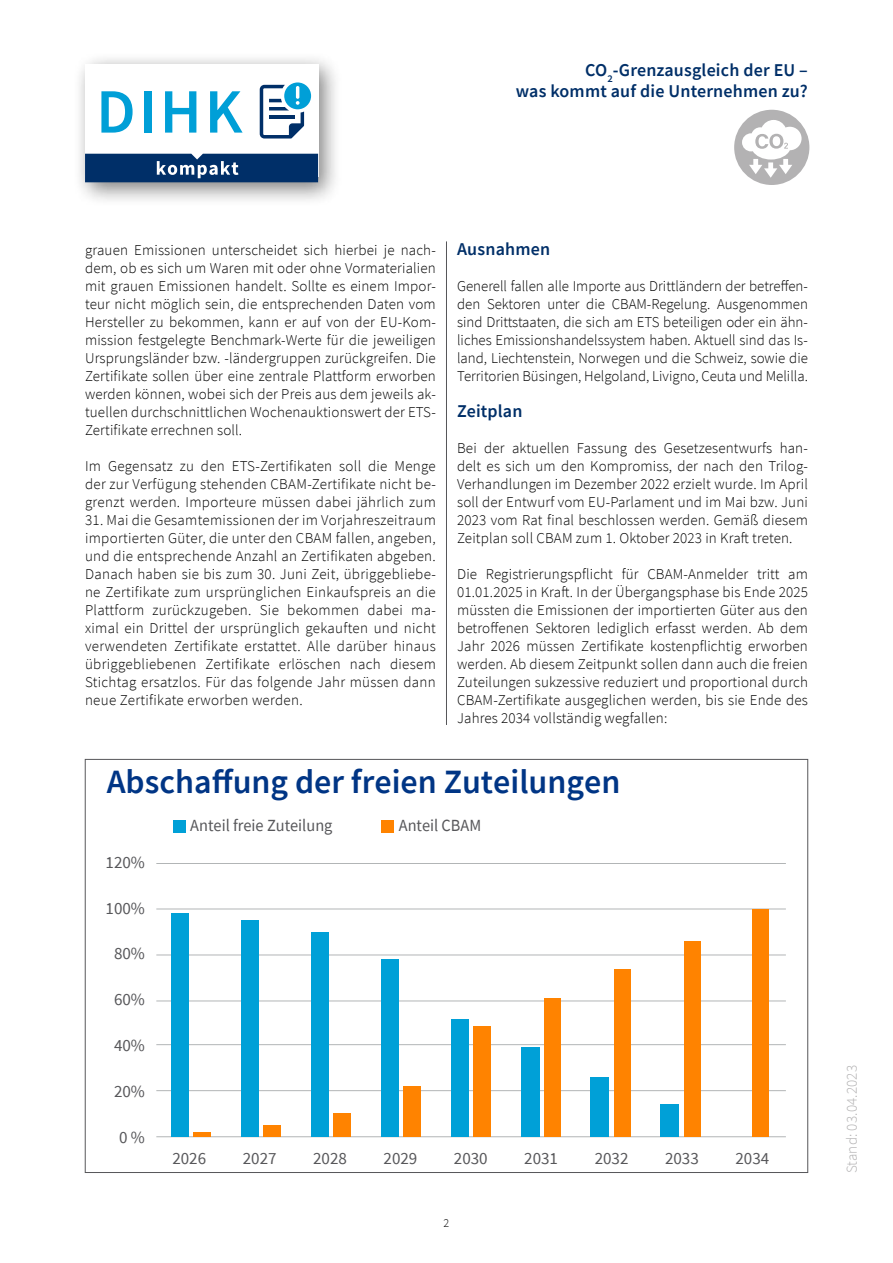
<style>
.page{position:relative;width:893px;height:1263px;background:#fff}
.page>*{position:absolute;margin:0;border:0;box-sizing:border-box;transform-origin:0 0}
.t1{font:600 34.05px "Source Sans Pro";color:#003585}
.t2{font:600 18px/21px "Source Sans Pro";letter-spacing:.01em;color:#002f68;text-align:right}
.t3{font:16.95px "Source Sans Pro";color:#57575a}
.t4{font:16.95px "Source Sans Pro";color:#57575a;scale:.96 1}
.t5{font:300 15px/18px "Source Sans Pro";letter-spacing:.01em;color:#000;text-align:justify}
.t6{font:300 15px "Source Sans Pro";letter-spacing:.01em;color:#b3b2b3}
.t7{font:300 12px "Source Sans Pro";color:#000}
</style>
<div class="page">
<div style="left:72px;top:51px;width:271px;height:156px;background:#000;opacity:.5"></div>
<div style="left:85px;top:64px;width:233px;height:113px;background:#fff"></div>
<svg style="left:101px;top:91px;width:32px;height:42px"></svg>
<div style="left:144px;top:91px;width:7px;height:42px;background:#009fd7"></div>
<svg style="left:165px;top:91px;width:31px;height:42px"></svg>
<svg style="left:210px;top:91px;width:33px;height:42px"></svg>
<svg style="left:85px;top:154px;width:233px;height:28px;background:#133e73"></svg>
<svg style="left:260px;top:82px;width:51px;height:57px"></svg>
<div style="left:734px;top:110px;width:75px;height:75px;background:#b3b2b3;border-radius:50%"></div>
<svg style="left:742px;top:120px;width:60px;height:58px"></svg>
<hr style="left:446px;top:242px;width:1px;height:483px;background:#57575a">
<div style="left:381px;top:820px;width:12px;height:12px;background:#ff8300"></div>
<div style="left:173px;top:820px;width:13px;height:12px;background:#00a0d7"></div>
<hr style="left:156px;top:1136px;width:630px;height:1px;background:#b2b5b6">
<hr style="left:156px;top:1090px;width:630px;height:1px;background:#b2b5b6">
<hr style="left:156px;top:1044px;width:630px;height:1px;background:#b2b5b6">
<hr style="left:156px;top:1001px;width:630px;height:1px;background:#b2b5b6">
<hr style="left:156px;top:955px;width:630px;height:1px;background:#b2b5b6">
<hr style="left:156px;top:909px;width:630px;height:1px;background:#b2b5b6">
<hr style="left:156px;top:863px;width:630px;height:1px;background:#b2b5b6">
<div style="left:752px;top:909px;width:17px;height:228px;background:#ff8300"></div>
<div style="left:660px;top:1104px;width:19px;height:33px;background:#00a0d7"></div>
<div style="left:684px;top:941px;width:16px;height:196px;background:#ff8300"></div>
<div style="left:590px;top:1077px;width:19px;height:60px;background:#00a0d7"></div>
<div style="left:614px;top:969px;width:16px;height:168px;background:#ff8300"></div>
<div style="left:521px;top:1047px;width:19px;height:90px;background:#00a0d7"></div>
<div style="left:544px;top:999px;width:17px;height:138px;background:#ff8300"></div>
<div style="left:451px;top:1019px;width:17px;height:118px;background:#00a0d7"></div>
<div style="left:473px;top:1026px;width:18px;height:111px;background:#ff8300"></div>
<div style="left:381px;top:959px;width:18px;height:178px;background:#00a0d7"></div>
<div style="left:403px;top:1086px;width:18px;height:51px;background:#ff8300"></div>
<div style="left:311px;top:932px;width:18px;height:205px;background:#00a0d7"></div>
<div style="left:333px;top:1114px;width:18px;height:23px;background:#ff8300"></div>
<div style="left:241px;top:920px;width:18px;height:217px;background:#00a0d7"></div>
<div style="left:263px;top:1125px;width:18px;height:12px;background:#ff8300"></div>
<div style="left:171px;top:913px;width:18px;height:224px;background:#00a0d7"></div>
<div style="left:193px;top:1132px;width:18px;height:5px;background:#ff8300"></div>
<p class="t2" style="left:516px;top:59px;width:294px">CO<sub>2</sub>-Grenzausgleich der EU –<br>was kommt auf die Unternehmen zu?</p>
<p class="t5" style="left:85px;top:241px;width:352px">grauen Emissionen unterscheidet sich hierbei je nach&shy;dem, ob es sich um Waren mit oder ohne Vormaterialien mit grauen Emissionen handelt. Sollte es einem Impor&shy;teur nicht möglich sein, die entsprechenden Daten vom Hersteller zu bekommen, kann er auf von der EU-Kom&shy;mission festgelegte Benchmark-Werte für die jeweiligen Ursprungsländer bzw. -ländergruppen zurückgreifen. Die Zertifikate sollen über eine zentrale Plattform erworben werden können, wobei sich der Preis aus dem jeweils ak&shy;tuellen durchschnittlichen Wochenauktionswert der ETS-Zertifikate errechnen soll.</p>
<p class="t5" style="left:85px;top:457px;width:352px">Im Gegensatz zu den ETS-Zertifikaten soll die Menge der zur Verfügung stehenden CBAM-Zertifikate nicht be&shy;grenzt werden. Importeure müssen dabei jährlich zum</p>
<p class="t5" style="left:85px;top:511px;width:352px">31. Mai die Gesamtemissionen der im Vorjahreszeitraum importierten Güter, die unter den CBAM fallen, angeben, und die entsprechende Anzahl an Zertifikaten abgeben.<br>Danach haben sie bis zum 30. Juni Zeit, übriggebliebe&shy;ne Zertifikate zum ursprünglichen Einkaufspreis an die Plattform zurückzugeben. Sie bekommen dabei ma&shy;ximal ein Drittel der ursprünglich gekauften und nicht verwendeten Zertifikate erstattet. Alle darüber hinaus übriggebliebenen Zertifikate erlöschen nach diesem Stichtag ersatzlos. Für das folgende Jahr müssen dann neue Zertifikate erworben werden.</p>
<p class="t2" style="left:457px;top:238px;width:94px">Ausnahmen</p>
<p class="t5" style="left:457px;top:277px;width:352px">Generell fallen alle Importe aus Drittländern der betreffen&shy;den Sektoren unter die CBAM-Regelung. Ausgenommen sind Drittstaaten, die sich am ETS beteiligen oder ein ähn&shy;liches Emissionshandelssystem haben. Aktuell sind das Is&shy;land, Liechtenstein, Norwegen und die Schweiz, sowie die Territorien Büsingen, Helgoland, Livigno, Ceuta und Melilla.</p>
<p class="t2" style="left:457px;top:400px;width:67px">Zeitplan</p>
<p class="t5" style="left:457px;top:439px;width:352px">Bei der aktuellen Fassung des Gesetzesentwurfs han&shy;delt es sich um den Kompromiss, der nach den Trilog-Verhandlungen im Dezember 2022 erzielt wurde. Im April soll der Entwurf vom EU-Parlament und im Mai bzw. Juni 2023 vom Rat final beschlossen werden. Gemäß diesem Zeitplan soll CBAM zum 1. Oktober 2023 in Kraft treten.</p>
<p class="t5" style="left:457px;top:565px;width:352px">Die Registrierungspflicht für CBAM-Anmelder tritt am 01.01.2025 in Kraft. In der Übergangsphase bis Ende 2025 müssten die Emissionen der importierten Güter aus den betroffenen Sektoren lediglich erfasst werden. Ab dem Jahr 2026 müssen Zertifikate kostenpflichtig erworben werden. Ab diesem Zeitpunkt sollen dann auch die freien Zuteilungen sukzessive reduziert und proportional durch CBAM-Zertifikate ausgeglichen werden, bis sie Ende des Jahres 2034 vollständig wegfallen:</p>
<h1 class="t1" style="left:107px;top:759px;width:515px">Abschaffung der freien Zuteilungen</h1>
<p class="t4" style="left:190px;top:815px;width:150px">Anteil freie Zuteilung</p>
<p class="t4" style="left:399px;top:815px;width:87px">Anteil CBAM</p>
<p class="t3" style="left:106px;top:851px;width:41px">120%</p>
<p class="t3" style="left:106px;top:897px;width:41px">100%</p>
<p class="t3" style="left:114px;top:943px;width:32px">80%</p>
<p class="t3" style="left:114px;top:989px;width:32px">60%</p>
<p class="t3" style="left:114px;top:1035px;width:32px">40%</p>
<p class="t3" style="left:114px;top:1080px;width:32px">20%</p>
<p class="t3" style="left:119px;top:1126px;width:27px">0 %</p>
<p class="t3" style="left:172px;top:1147px;width:35px">2026</p>
<p class="t3" style="left:243px;top:1147px;width:35px">2027</p>
<p class="t3" style="left:313px;top:1147px;width:35px">2028</p>
<p class="t3" style="left:384px;top:1147px;width:35px">2029</p>
<p class="t3" style="left:454px;top:1147px;width:35px">2030</p>
<p class="t3" style="left:524px;top:1147px;width:35px">2031</p>
<p class="t3" style="left:595px;top:1147px;width:35px">2032</p>
<p class="t3" style="left:665px;top:1147px;width:35px">2033</p>
<p class="t3" style="left:735px;top:1147px;width:35px">2034</p>
<p class="t7" style="left:444px;top:1216px;width:7px">2</p>
<p class="t6" style="left:843px;top:1173px;width:110px;rotate:-90deg">Stand: 03.04.2023</p>
</div>
